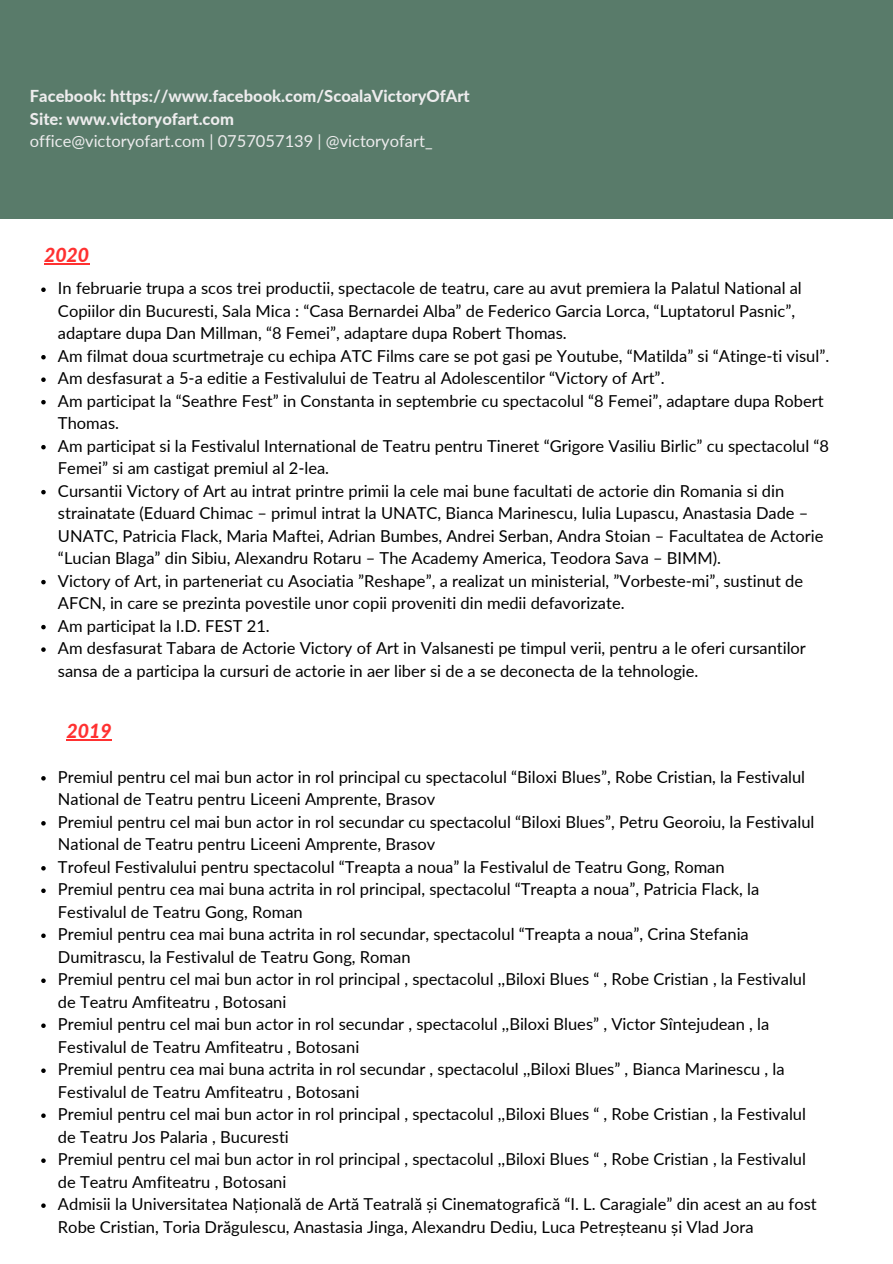
<style>
.page{position:relative;width:893px;height:1264px;background:#fff}
.page>*{position:absolute;margin:0;border:0;box-sizing:border-box;transform-origin:0 0}
.t1{font:italic 800 19.5px "Lato";color:#ff3131}
.t2{font:16.5px/22.5px "Lato";color:#000}
.t3{font:800 16.5px "Lato";color:#edeced}
.t4{font:16.5px "Lato";color:#edeced}
</style>
<div class="page">
<svg style="left:41px;top:287px;width:5px;height:5px"></svg>
<svg style="left:41px;top:355px;width:5px;height:4px"></svg>
<svg style="left:41px;top:377px;width:5px;height:5px"></svg>
<svg style="left:41px;top:400px;width:5px;height:4px"></svg>
<svg style="left:41px;top:445px;width:5px;height:4px"></svg>
<svg style="left:41px;top:490px;width:5px;height:4px"></svg>
<svg style="left:41px;top:580px;width:5px;height:4px"></svg>
<svg style="left:41px;top:625px;width:5px;height:4px"></svg>
<svg style="left:41px;top:647px;width:5px;height:5px"></svg>
<hr style="left:44px;top:263px;width:45px;height:1px;background:#ff3131">
<div style="left:0;top:0;width:892px;height:218px;background:#597b6a"></div>
<hr style="left:67px;top:739px;width:45px;height:1px;background:#ff3131">
<svg style="left:41px;top:776px;width:5px;height:4px"></svg>
<svg style="left:41px;top:821px;width:5px;height:4px"></svg>
<svg style="left:41px;top:866px;width:5px;height:4px"></svg>
<svg style="left:41px;top:888px;width:5px;height:5px"></svg>
<svg style="left:41px;top:933px;width:5px;height:5px"></svg>
<svg style="left:41px;top:978px;width:5px;height:5px"></svg>
<svg style="left:41px;top:1023px;width:5px;height:4px"></svg>
<svg style="left:41px;top:1068px;width:5px;height:4px"></svg>
<svg style="left:41px;top:1113px;width:5px;height:4px"></svg>
<svg style="left:41px;top:1158px;width:5px;height:4px"></svg>
<svg style="left:41px;top:1203px;width:5px;height:4px"></svg>
<p class="t3" style="left:30px;top:86px;width:441px">Facebook: https://www.facebook.com/ScoalaVictoryOfArt</p>
<p class="t3" style="left:30px;top:108px;width:205px">Site: www.victoryofart.com</p>
<p class="t4" style="left:30px;top:131px;width:404px">office@victoryofart.com | 0757057139 | @victoryofart_</p>
<p class="t1" style="left:44px;top:243px;width:47px">2020</p>
<p class="t2" style="left:58px;top:276px;width:745px">In februarie trupa a scos trei productii, spectacole de teatru, care au avut premiera la Palatul National al<br>Copiilor din Bucuresti, Sala Mica : “Casa Bernardei Alba” de Federico Garcia Lorca, “Luptatorul Pasnic”, adaptare dupa Dan Millman, “8 Femei”, adaptare dupa Robert Thomas.</p>
<p class="t2" style="left:58px;top:344px;width:772px">Am filmat doua scurtmetraje cu echipa ATC Films care se pot gasi pe Youtube, “Matilda” si “Atinge-ti visul”.</p>
<p class="t2" style="left:58px;top:366px;width:608px">Am desfasurat a 5-a editie a Festivalului de Teatru al Adolescentilor “Victory of Art”.</p>
<p class="t2" style="left:58px;top:389px;width:767px">Am participat la “Seathre Fest” in Constanta in septembrie cu spectacolul “8 Femei”, adaptare dupa Robert<br>Thomas.</p>
<p class="t2" style="left:58px;top:434px;width:772px">Am participat si la Festivalul International de Teatru pentru Tineret “Grigore Vasiliu Birlic” cu spectacolul “8<br>Femei” si am castigat premiul al 2-lea.</p>
<p class="t2" style="left:58px;top:479px;width:766px">Cursantii Victory of Art au intrat printre primii la cele mai bune facultati de actorie din Romania si din strainatate (Eduard Chimac – primul intrat la UNATC, Bianca Marinescu, Iulia Lupascu, Anastasia Dade – UNATC, Patricia Flack, Maria Maftei, Adrian Bumbes, Andrei Serban, Andra Stoian – Facultatea de Actorie “Lucian Blaga” din Sibiu, Alexandru Rotaru – The Academy America, Teodora Sava – BIMM).</p>
<p class="t2" style="left:58px;top:569px;width:746px">Victory of Art, in parteneriat cu Asociatia ”Reshape”, a realizat un ministerial, ”Vorbeste-mi”, sustinut de<br>AFCN, in care se prezinta povestile unor copii proveniti din medii defavorizate.</p>
<p class="t2" style="left:58px;top:614px;width:213px">Am participat la I.D. FEST 21.</p>
<p class="t2" style="left:58px;top:636px;width:749px">Am desfasurat Tabara de Actorie Victory of Art in Valsanesti pe timpul verii, pentru a le oferi cursantilor sansa de a participa la cursuri de actorie in aer liber si de a se deconecta de la tehnologie.</p>
<p class="t1" style="left:67px;top:718px;width:47px">2019</p>
<p class="t2" style="left:58px;top:765px;width:748px">Premiul pentru cel mai bun actor in rol principal cu spectacolul “Biloxi Blues”, Robe Cristian, la Festivalul<br>National de Teatru pentru Liceeni Amprente, Brasov</p>
<p class="t2" style="left:58px;top:810px;width:758px">Premiul pentru cel mai bun actor in rol secundar cu spectacolul “Biloxi Blues”, Petru Georoiu, la Festivalul<br>National de Teatru pentru Liceeni Amprente, Brasov</p>
<p class="t2" style="left:58px;top:855px;width:668px">Trofeul Festivalului pentru spectacolul “Treapta a noua” la Festivalul de Teatru Gong, Roman</p>
<p class="t2" style="left:58px;top:877px;width:702px">Premiul pentru cea mai buna actrita in rol principal, spectacolul “Treapta a noua”, Patricia Flack, la<br>Festivalul de Teatru Gong, Roman</p>
<p class="t2" style="left:58px;top:922px;width:692px">Premiul pentru cea mai buna actrita in rol secundar, spectacolul “Treapta a noua”, Crina Stefania<br>Dumitrascu, la Festivalul de Teatru Gong, Roman</p>
<p class="t2" style="left:58px;top:967px;width:749px">Premiul pentru cel mai bun actor in rol principal , spectacolul ,,Biloxi Blues “ , Robe Cristian , la Festivalul de Teatru Amfiteatru , Botosani</p>
<p class="t2" style="left:58px;top:1012px;width:712px">Premiul pentru cel mai bun actor in rol secundar , spectacolul ,,Biloxi Blues” , Victor Sîntejudean , la<br>Festivalul de Teatru Amfiteatru , Botosani</p>
<p class="t2" style="left:58px;top:1057px;width:728px">Premiul pentru cea mai buna actrita in rol secundar , spectacolul ,,Biloxi Blues” , Bianca Marinescu , la<br>Festivalul de Teatru Amfiteatru , Botosani</p>
<p class="t2" style="left:58px;top:1102px;width:749px">Premiul pentru cel mai bun actor in rol principal , spectacolul ,,Biloxi Blues “ , Robe Cristian , la Festivalul de Teatru Jos Palaria , Bucuresti</p>
<p class="t2" style="left:58px;top:1147px;width:749px">Premiul pentru cel mai bun actor in rol principal , spectacolul ,,Biloxi Blues “ , Robe Cristian , la Festivalul de Teatru Amfiteatru , Botosani</p>
<p class="t2" style="left:58px;top:1192px;width:760px">Admisii la Universitatea Națională de Artă Teatrală și Cinematografică “I. L. Caragiale” din acest an au fost<br>Robe Cristian, Toria Drăgulescu, Anastasia Jinga, Alexandru Dediu, Luca Petreșteanu și Vlad Jora</p>
</div>
